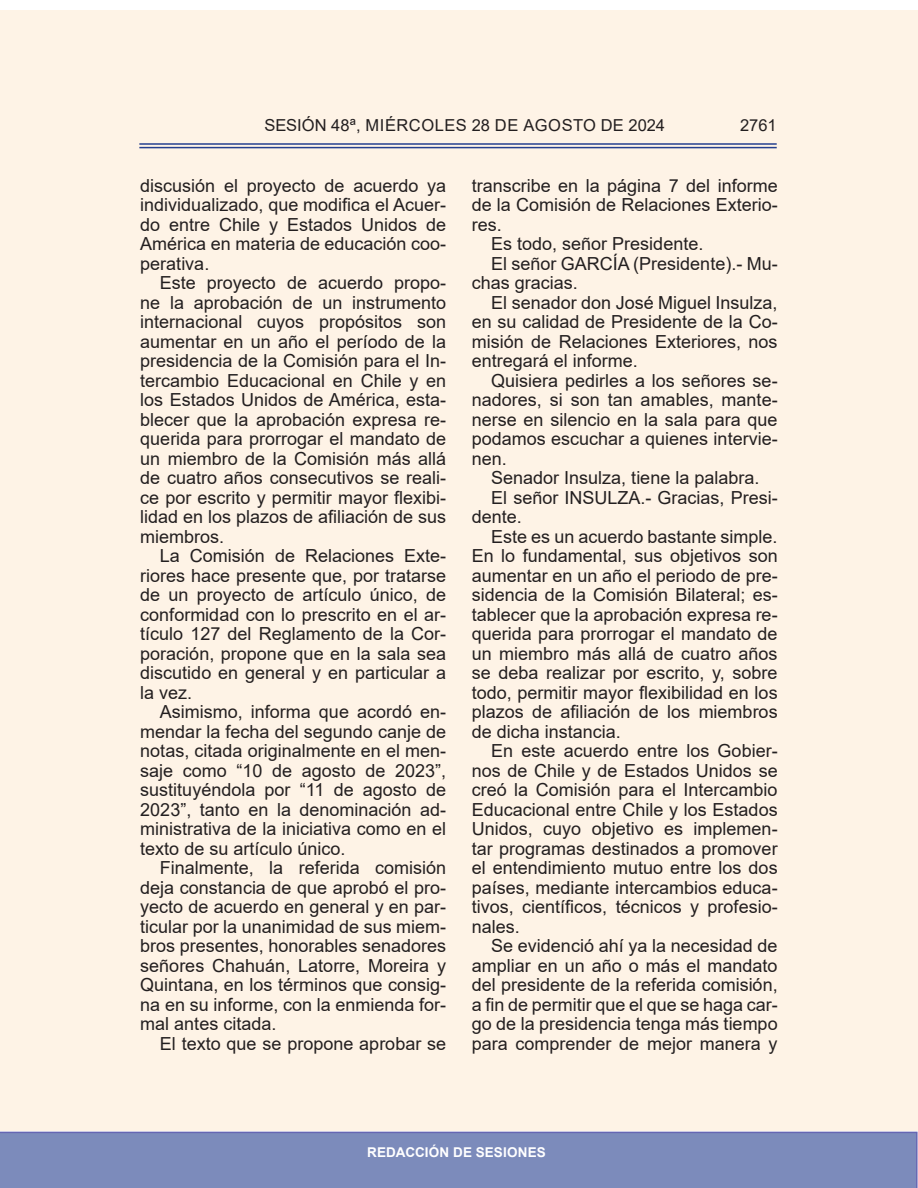
<style>
.page{position:relative;width:918px;height:1188px;background:#fff}
.page>*{position:absolute;margin:0;border:0;box-sizing:border-box;transform-origin:0 0}
.Párrafo_Texto_Sesión{font:18px/19.5px "Arial";color:#231f20;text-align:justify}
.t1{font:16.5px "Arial";letter-spacing:.01em;color:#231f20}
.t2{font:700 13.5px "Arial";letter-spacing:.015em;color:#fff}
</style>
<div class="page">
<div style="left:0;top:1132px;width:918px;height:56px;background:#7c8bbb"></div>
<hr style="left:139px;top:147px;width:638px;height:1px;background:#253f8e">
<hr style="left:139px;top:143px;width:638px;height:2px;background:#253f8e">
<p class="t1" style="left:265px;top:114px;width:402px">SESIÓN 48ª, MIÉRCOLES 28 DE AGOSTO DE 2024</p>
<p class="t1" style="left:740px;top:114px;width:38px">2761</p>
<p class="Párrafo_Texto_Sesión" style="left:140px;top:176px;width:307px">discusión el proyecto de acuerdo ya individualizado, que modifica el Acuer&shy;do entre Chile y Estados Unidos de América en materia de educación coo&shy;perativa.</p>
<p class="Párrafo_Texto_Sesión" style="left:140px;top:273px;width:307px;text-indent:20px">Este proyecto de acuerdo propo&shy;ne la aprobación de un instrumento internacional cuyos propósitos son aumentar en un año el período de la presidencia de la Comisión para el In&shy;tercambio Educacional en Chile y en los Estados Unidos de América, esta&shy;blecer que la aprobación expresa re&shy;querida para prorrogar el mandato de un miembro de la Comisión más allá de cuatro años consecutivos se reali&shy;ce por escrito y permitir mayor flexibi&shy;lidad en los plazos de afiliación de sus miembros.</p>
<p class="Párrafo_Texto_Sesión" style="left:140px;top:546px;width:307px;text-indent:20px">La Comisión de Relaciones Exte&shy;riores hace presente que, por tratarse de un proyecto de artículo único, de conformidad con lo prescrito en el ar&shy;tículo 127 del Reglamento de la Cor&shy;poración, propone que en la sala sea discutido en general y en particular a la vez.</p>
<p class="Párrafo_Texto_Sesión" style="left:140px;top:702px;width:307px;text-indent:20px">Asimismo, informa que acordó en&shy;mendar la fecha del segundo canje de notas, citada originalmente en el men&shy;saje como “10 de agosto de 2023”, sustituyéndola por “11 de agosto de 2023”, tanto en la denominación ad&shy;ministrativa de la iniciativa como en el texto de su artículo único.</p>
<p class="Párrafo_Texto_Sesión" style="left:140px;top:858px;width:307px;text-indent:20px">Finalmente, la referida comisión deja constancia de que aprobó el pro&shy;yecto de acuerdo en general y en par&shy;ticular por la unanimidad de sus miem&shy;bros presentes, honorables senadores señores Chahuán, Latorre, Moreira y Quintana, en los términos que consig&shy;na en su informe, con la enmienda for&shy;mal antes citada.</p>
<p class="Párrafo_Texto_Sesión" style="left:160px;top:1034px;width:288px">El texto que se propone aprobar se</p>
<p class="Párrafo_Texto_Sesión" style="left:472px;top:176px;width:307px">transcribe en la página 7 del informe de la Comisión de Relaciones Exterio&shy;res.</p>
<p class="Párrafo_Texto_Sesión" style="left:491px;top:234px;width:214px">Es todo, señor Presidente.</p>
<p class="Párrafo_Texto_Sesión" style="left:472px;top:254px;width:307px;text-indent:20px">El señor GARCÍA (Presidente).- Mu&shy;chas gracias.</p>
<p class="Párrafo_Texto_Sesión" style="left:472px;top:293px;width:307px;text-indent:20px">El senador don José Miguel Insulza, en su calidad de Presidente de la Co&shy;misión de Relaciones Exteriores, nos entregará el informe.</p>
<p class="Párrafo_Texto_Sesión" style="left:472px;top:371px;width:307px;text-indent:20px">Quisiera pedirles a los señores se&shy;nadores, si son tan amables, mante&shy;nerse en silencio en la sala para que podamos escuchar a quienes intervie&shy;nen.</p>
<p class="Párrafo_Texto_Sesión" style="left:491px;top:468px;width:270px">Senador Insulza, tiene la palabra.</p>
<p class="Párrafo_Texto_Sesión" style="left:472px;top:488px;width:307px;text-indent:20px">El señor INSULZA.- Gracias, Presi&shy;dente.</p>
<p class="Párrafo_Texto_Sesión" style="left:472px;top:527px;width:307px;text-indent:20px">Este es un acuerdo bastante simple.<br>En lo fundamental, sus objetivos son aumentar en un año el periodo de pre&shy;sidencia de la Comisión Bilateral; es&shy;tablecer que la aprobación expresa re&shy;querida para prorrogar el mandato de un miembro más allá de cuatro años se deba realizar por escrito, y, sobre todo, permitir mayor flexibilidad en los plazos de afiliación de los miembros de dicha instancia.</p>
<p class="Párrafo_Texto_Sesión" style="left:472px;top:741px;width:307px;text-indent:20px">En este acuerdo entre los Gobier&shy;nos de Chile y de Estados Unidos se creó la Comisión para el Intercambio Educacional entre Chile y los Estados Unidos, cuyo objetivo es implemen&shy;tar programas destinados a promover el entendimiento mutuo entre los dos países, mediante intercambios educa&shy;tivos, científicos, técnicos y profesio&shy;nales.</p>
<p class="Párrafo_Texto_Sesión" style="left:472px;top:936px;width:307px;text-indent:20px">Se evidenció ahí ya la necesidad de ampliar en un año o más el mandato del presidente de la referida comisión, a fin de permitir que el que se haga car&shy;go de la presidencia tenga más tiempo para comprender de mejor manera y</p>
<p class="t2" style="left:367px;top:1143px;width:180px">REDACCIÓN DE SESIONES</p>
</div>
